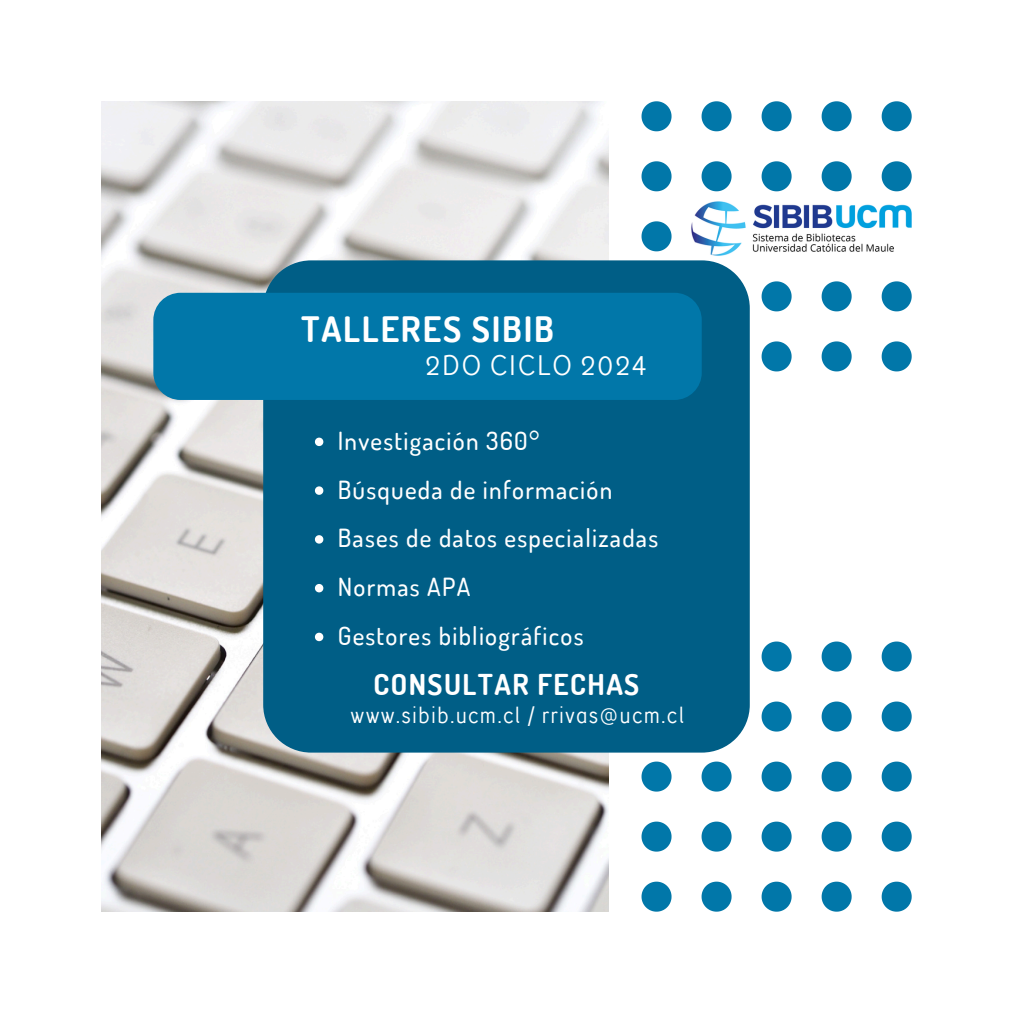
<style>
.page{position:relative;width:1013px;height:1013px;background:#fff}
.page>*{position:absolute;margin:0;border:0;box-sizing:border-box;transform-origin:0 0}
.t1{font:700 35px "Dosis";letter-spacing:.05em;color:#fff}
.t2{font:700 28.75px "Dosis";letter-spacing:.05em;color:#fff}
.t3{font:28.75px "TT Corals";letter-spacing:.05em;color:#fff}
.t4{font:500 25px "Dosis";letter-spacing:.05em;color:#fff}
.t5{font:23.75px "TT Corals";letter-spacing:.05em;color:#fff}
</style>
<div class="page">
<img style="left:101px;top:101px;width:507px;height:810px">
<svg style="left:641px;top:761px;width:30px;height:30px"></svg>
<svg style="left:641px;top:821px;width:30px;height:30px"></svg>
<svg style="left:641px;top:881px;width:30px;height:30px"></svg>
<svg style="left:701px;top:761px;width:30px;height:30px"></svg>
<svg style="left:701px;top:821px;width:30px;height:30px"></svg>
<svg style="left:701px;top:881px;width:30px;height:30px"></svg>
<svg style="left:761px;top:641px;width:30px;height:30px"></svg>
<svg style="left:761px;top:701px;width:30px;height:30px"></svg>
<svg style="left:761px;top:761px;width:30px;height:30px"></svg>
<svg style="left:761px;top:821px;width:30px;height:30px"></svg>
<svg style="left:761px;top:881px;width:30px;height:30px"></svg>
<svg style="left:821px;top:641px;width:30px;height:30px"></svg>
<svg style="left:821px;top:701px;width:30px;height:30px"></svg>
<svg style="left:821px;top:761px;width:30px;height:30px"></svg>
<svg style="left:821px;top:821px;width:30px;height:30px"></svg>
<svg style="left:821px;top:881px;width:30px;height:30px"></svg>
<svg style="left:881px;top:641px;width:30px;height:30px"></svg>
<svg style="left:881px;top:701px;width:30px;height:30px"></svg>
<svg style="left:881px;top:761px;width:30px;height:30px"></svg>
<svg style="left:881px;top:821px;width:30px;height:30px"></svg>
<svg style="left:881px;top:881px;width:30px;height:30px"></svg>
<svg style="left:641px;top:101px;width:30px;height:30px"></svg>
<svg style="left:641px;top:161px;width:30px;height:30px"></svg>
<svg style="left:641px;top:221px;width:30px;height:30px"></svg>
<svg style="left:701px;top:101px;width:30px;height:30px"></svg>
<svg style="left:701px;top:161px;width:30px;height:30px"></svg>
<svg style="left:761px;top:101px;width:30px;height:30px"></svg>
<svg style="left:761px;top:161px;width:30px;height:30px"></svg>
<svg style="left:761px;top:281px;width:30px;height:30px"></svg>
<svg style="left:761px;top:341px;width:30px;height:30px"></svg>
<svg style="left:821px;top:101px;width:30px;height:30px"></svg>
<svg style="left:821px;top:161px;width:30px;height:30px"></svg>
<svg style="left:821px;top:281px;width:30px;height:30px"></svg>
<svg style="left:821px;top:341px;width:30px;height:30px"></svg>
<svg style="left:881px;top:101px;width:30px;height:30px"></svg>
<svg style="left:881px;top:161px;width:30px;height:30px"></svg>
<svg style="left:881px;top:281px;width:30px;height:30px"></svg>
<svg style="left:881px;top:341px;width:30px;height:30px"></svg>
<div style="left:263px;top:260px;width:486px;height:492px;background:#005e86"></div>
<div style="left:153px;top:293px;width:548px;height:107px;background:#0177a9;border-radius:27px"></div>
<img style="left:691px;top:201px;width:220px;height:55px">
<svg style="left:315px;top:437px;width:8px;height:9px"></svg>
<svg style="left:315px;top:486px;width:8px;height:9px"></svg>
<svg style="left:315px;top:535px;width:8px;height:8px"></svg>
<svg style="left:315px;top:584px;width:8px;height:8px"></svg>
<svg style="left:315px;top:632px;width:8px;height:9px"></svg>
<h2 class="t1" style="left:301px;top:306px;width:254px">TALLERES SIBIB</h2>
<p class="t3" style="left:425px;top:348px;width:223px">2DO CICLO 2024</p>
<p class="t4" style="left:338px;top:424px;width:203px">Investigación 360°</p>
<p class="t4" style="left:338px;top:473px;width:276px">Búsqueda de información</p>
<p class="t4" style="left:338px;top:521px;width:322px">Bases de datos especializadas</p>
<p class="t4" style="left:338px;top:570px;width:134px">Normas APA</p>
<p class="t4" style="left:338px;top:619px;width:247px">Gestores bibliográficos</p>
<h1 class="t2" style="left:373px;top:665px;width:267px">CONSULTAR FECHAS</h1>
<h3 class="t5" style="left:350px;top:700px;width:335px">www.sibib.ucm.cl / rrivas@ucm.cl</h3>
</div>
